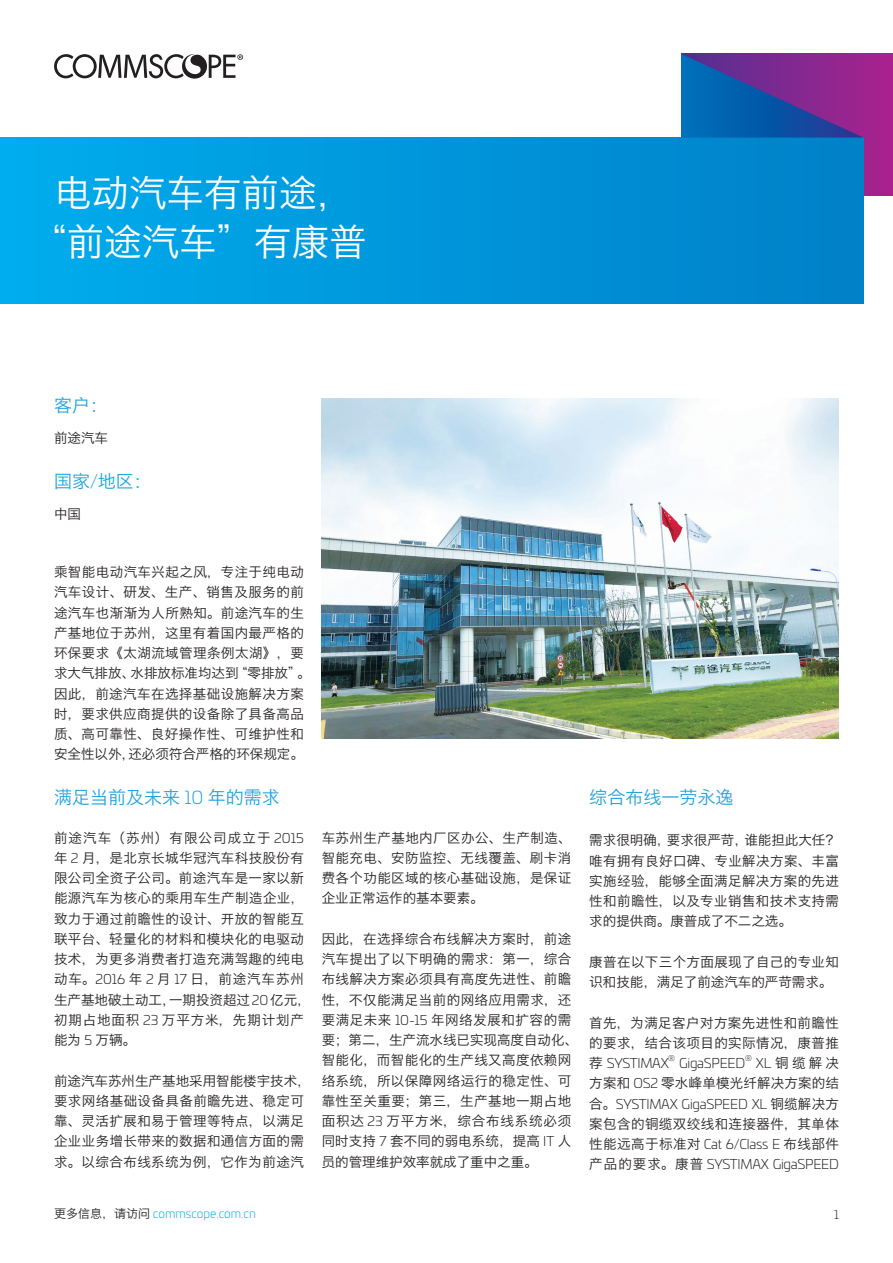
<style>
.page{position:relative;width:893px;height:1263px;background:#fff}
.page>*{position:absolute;margin:0;border:0;box-sizing:border-box;transform-origin:0 0}
.t1{font:37.5px "Hiragino Sans GB W3";color:#fff}
.t2{font:18px "Hiragino Sans GB W3";color:#21a3dc}
.t3{font:13.5px/20.2px "Hiragino Sans GB W3";letter-spacing:.03em;color:#231f20}
.t4{font:300 13.5px "Univia Pro";letter-spacing:-.02em;color:#231f20}
.t5{font:300 12px "Univia Pro";color:#00aeef}
.t6{font:300 12px "Univia Pro";color:#231f20}
.t7{font:300 7.8px "Univia Pro";color:#231f20}
.s1{font-family:"Univia Pro";font-weight:300}
.s2{font-family:"Hiragino Sans GB W3";font-weight:400}
.s3{font-family:"Hiragino Sans GB W3";font-weight:400;color:#231f20}
</style>
<div class="page">
<svg style="left:54px;top:54px;width:189px;height:25px"></svg>
<div style="left:681px;top:54px;width:212px;height:141px;background:#a4228e"></div>
<div style="left:0;top:138px;width:863px;height:166px;background:linear-gradient(to right,#00adee,#0080c7)"></div>
<svg style="left:681px;top:54px;width:182px;height:84px;background:#44439e"></svg>
<img style="left:322px;top:399px;width:517px;height:339px">
<h1 class="t1" style="left:54px;top:170px;width:301px">电动汽车有前途，</h1>
<h1 class="t1" style="left:29px;top:219px;width:339px">“前途汽车”有康普</h1>
<h2 class="t2" style="left:54px;top:394px;width:55px">客户：</h2>
<p class="t3" style="left:54px;top:428px;width:55px">前途汽车</p>
<h2 class="t2" style="left:54px;top:470px;width:99px">国家<span class="s1">/</span>地区：</h2>
<p class="t3" style="left:54px;top:504px;width:28px">中国</p>
<p class="t3" style="left:54px;top:562px;width:258px">乘智能电动汽车兴起之风，专注于纯电动汽车设计、研发、生产、销售及服务的前途汽车也渐渐为人所熟知。前途汽车的生产基地位于苏州，这里有着国内最严格的环保要求《太湖流域管理条例太湖》，要求大气排放、水排放标准均达到“零排放”。因此，前途汽车在选择基础设施解决方案时，要求供应商提供的设备除了具备高品质、高可靠性、良好操作性、可维护性和安全性以外，还必须符合严格的环保规定。</p>
<h2 class="t2" style="left:54px;top:786px;width:227px">满足当前及未来 <span class="s1">10</span> 年的需求</h2>
<p class="t3" style="left:54px;top:827px;width:258px">前途汽车（苏州）有限公司成立于 <span class="s1">2015</span>年 <span class="s1">2</span> 月，是北京长城华冠汽车科技股份有限公司全资子公司。前途汽车是一家以新能源汽车为核心的乘用车生产制造企业，致力于通过前瞻性的设计、开放的智能互联平台、轻量化的材料和模块化的电驱动技术，为更多消费者打造充满驾趣的纯电动车。<span class="s1">2016</span> 年 <span class="s1">2</span> 月 <span class="s1">17</span> 日，前途汽车苏州生产基地破土动工，一期投资超过<span class="s1">20</span>亿元，初期占地面积 <span class="s1">23</span> 万平方米，先期计划产能为 <span class="s1">5</span> 万辆。</p>
<p class="t3" style="left:54px;top:1070px;width:258px">前途汽车苏州生产基地采用智能楼宇技术，要求网络基础设备具备前瞻先进、稳定可靠、灵活扩展和易于管理等特点，以满足企业业务增长带来的数据和通信方面的需求。以综合布线系统为例，它作为前途汽</p>
<p class="t3" style="left:322px;top:827px;width:251px;text-align:justify">车苏州生产基地内厂区办公、生产制造、智能充电、安防监控、无线覆盖、刷卡消费各个功能区域的核心基础设施，是保证企业正常运作的基本要素。</p>
<p class="t3" style="left:322px;top:928px;width:258px">因此，在选择综合布线解决方案时，前途汽车提出了以下明确的需求：第一，综合布线解决方案必须具有高度先进性、前瞻性，不仅能满足当前的网络应用需求，还要满足未来 <span class="s1">10-15</span> 年网络发展和扩容的需要；第二，生产流水线已实现高度自动化、智能化，而智能化的生产线又高度依赖网络系统，所以保障网络运行的稳定性、可靠性至关重要；第三，生产基地一期占地面积达 <span class="s1">23</span> 万平方米，综合布线系统必须同时支持 <span class="s1">7</span> 套不同的弱电系统，提高 <span class="s1">IT</span> 人员的管理维护效率就成了重中之重。</p>
<h2 class="t2" style="left:589px;top:786px;width:145px">综合布线一劳永逸</h2>
<p class="t3" style="left:589px;top:830px;width:251px;text-align:justify">需求很明确，要求很严苛，谁能担此大任？唯有拥有良好口碑、专业解决方案、丰富实施经验，能够全面满足解决方案的先进性和前瞻性，以及专业销售和技术支持需求的提供商。康普成了不二之选。</p>
<p class="t3" style="left:589px;top:951px;width:251px">康普在以下三个方面展现了自己的专业知识和技能，满足了前途汽车的严苛需求。</p>
<p class="t3" style="left:589px;top:1012px;width:251px">首先，为满足客户对方案先进性和前瞻性的要求，结合该项目的实际情况，康普推</p>
<p class="t4" style="left:589px;top:1053px;width:81px"><span class="s2">荐</span> SYSTIMAX</p>
<p class="t7" style="left:668px;top:1053px;width:8px">®</p>
<p class="t4" style="left:679px;top:1053px;width:68px">GigaSPEED</p>
<p class="t7" style="left:745px;top:1053px;width:8px">®</p>
<p class="t3" style="left:589px;top:1053px;width:251px;text-align:right"><span class="s1">XL</span>铜缆解决<br>方案和 <span class="s1">OS2</span> 零水峰单模光纤解决方案的结</p>
<p class="t4" style="left:589px;top:1094px;width:251px"><span class="s2">合。</span>SYSTIMAX GigaSPEED XL <span class="s2">铜缆解决方</span></p>
<p class="t3" style="left:589px;top:1113px;width:251px">案包含的铜缆双绞线和连接器件，其单体性能远高于标准对 <span class="s1">Cat 6/Class E</span> 布线部件</p>
<p class="t4" style="left:589px;top:1155px;width:251px"><span class="s2">产品的要求。康普</span> SYSTIMAX GigaSPEED</p>
<p class="t5" style="left:54px;top:1205px;width:204px"><span class="s3">更多信息，请访问</span> commscope.com.cn</p>
<p class="t6" style="left:834px;top:1206px;width:6px">1</p>
</div>
